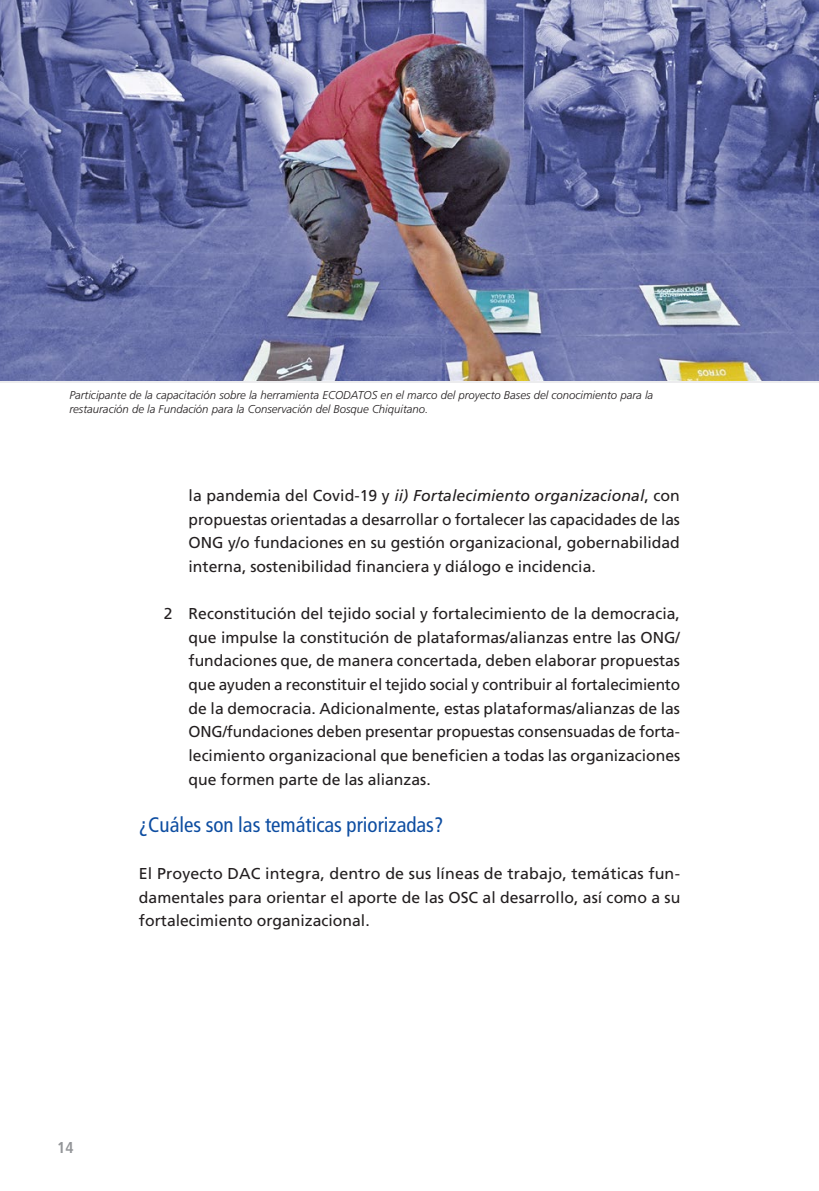
<style>
.page{position:relative;width:819px;height:1191px;background:#fff}
.page>*{position:absolute;margin:0;border:0;box-sizing:border-box;transform-origin:0 0}
._02_Subtitulo_02{font:condensed 21px "Frutiger LT Std";color:#0d4da1}
.Cuerpo_01_CE{font:15.75px/23.6px "Frutiger LT Std";color:#231f20;text-align:justify}
.t1{font:700 condensed 15.75px "Frutiger LT Std";color:#939598}
.Pie_foto_Izquierda{font:italic 300 11.38px/13.7px "Frutiger LT Std";color:#231f20}
.s1{font-style:italic}
</style>
<div class="page">
<img style="left:0;top:0;width:818px;height:381px">
<p class="Pie_foto_Izquierda" style="left:69px;top:389px;width:585px">Participante de la capacitación sobre la herramienta ECODATOS en el marco del proyecto Bases del conocimiento para la restauración de la Fundación para la Conservación del Bosque Chiquitano.</p>
<p class="Cuerpo_01_CE" style="left:189px;top:484px;width:493px">la pandemia del Covid-19 y <span class="s1">ii) Fortalecimiento organizacional</span>, con propuestas orientadas a desarrollar o fortalecer las capacidades de las ONG y/o fundaciones en su gestión organizacional, gobernabilidad interna, sostenibilidad financiera y diálogo e incidencia.</p>
<p class="Cuerpo_01_CE" style="left:189px;top:602px;width:493px;text-indent:-25px">2 Reconstitución del tejido social y fortalecimiento de la democracia, que impulse la constitución de plataformas/alianzas entre las ONG/ fundaciones que, de manera concertada, deben elaborar propuestas que ayuden a reconstituir el tejido social y contribuir al fortalecimiento de la democracia. Adicionalmente, estas plataformas/alianzas de las ONG/fundaciones deben presentar propuestas consensuadas de forta&shy;lecimiento organizacional que beneficien a todas las organizaciones que formen parte de las alianzas.</p>
<p class="_02_Subtitulo_02" style="left:139px;top:812px;width:306px">¿Cuáles son las temáticas priorizadas?</p>
<p class="Cuerpo_01_CE" style="left:139px;top:862px;width:543px">El Proyecto DAC integra, dentro de sus líneas de trabajo, temáticas fun&shy;damentales para orientar el aporte de las OSC al desarrollo, así como a su fortalecimiento organizacional.</p>
<p class="t1" style="left:57px;top:1138px;width:18px">14</p>
</div>
